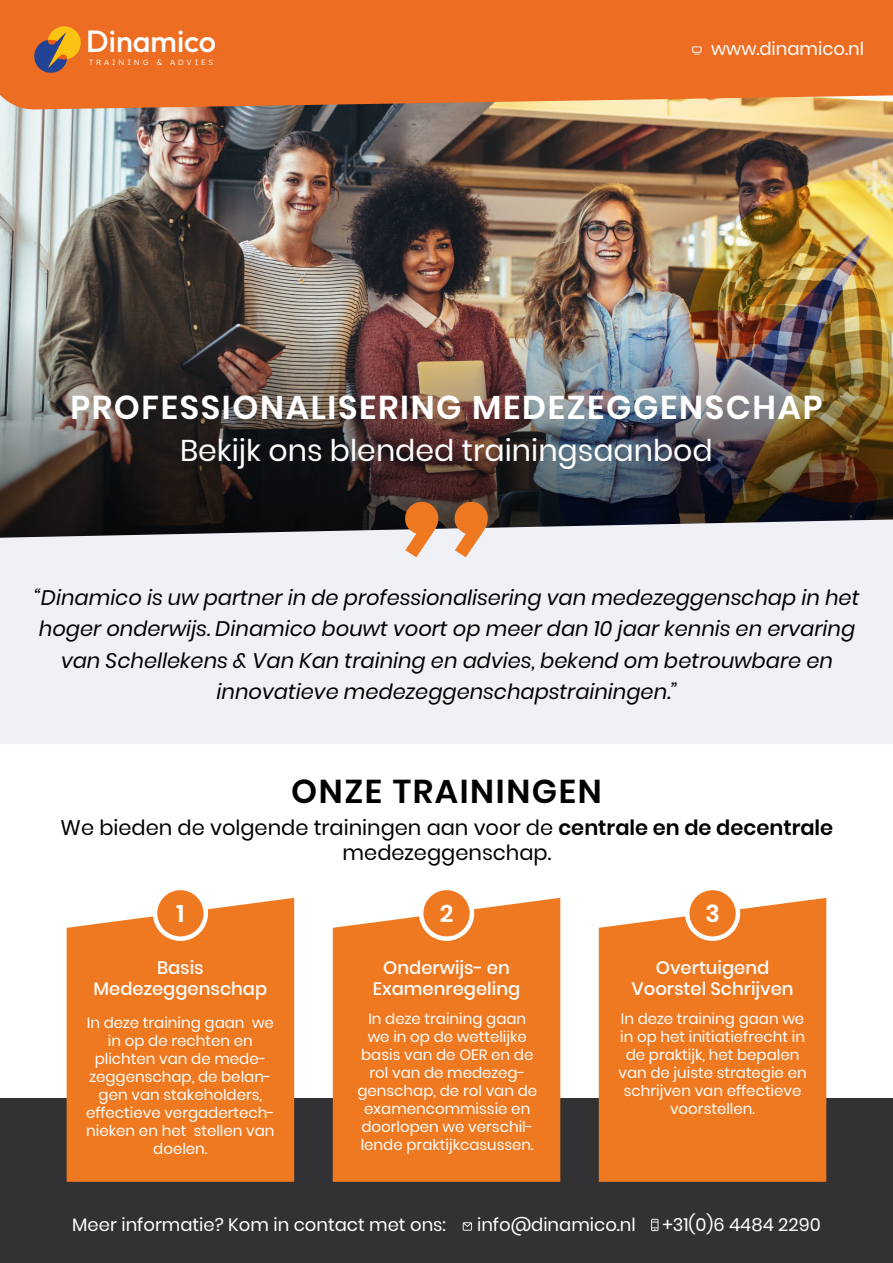
<style>
.page{position:relative;width:893px;height:1263px;background:#fff}
.page>*{position:absolute;margin:0;border:0;box-sizing:border-box;transform-origin:0 0}
.t1{font:600 33px "Poppins";letter-spacing:.05em;color:#fff}
.t2{font:600 33px "Poppins";letter-spacing:.05em;color:#010101}
.t3{font:500 30.6px "Outfit";color:#fff}
.t4{font:30px "Poppins";color:#fff}
.t5{font:600 24px "Poppins";color:#fff}
.t6{font:italic 21px/31.5px "Poppins";color:#010101;text-align:center}
.t7{font:21px/25.2px "Poppins";color:#010101;text-align:center}
.t8{font:18px "Poppins";color:#fff}
.t9{font:500 18px/21.6px "Poppins";color:#fff;text-align:center}
.t10{font:15px/18px "Poppins";color:#fff;text-align:center}
.t11{font:7.65px "Lexend";letter-spacing:.39em;color:#fff}
.s1{font-weight:600}
</style>
<div class="page">
<img style="left:0;top:110px;width:893px;height:208px">
<img style="left:556px;top:228px;width:133px;height:90px">
<img style="left:689px;top:180px;width:204px;height:138px">
<img style="left:0;top:318px;width:893px;height:201px">
<div style="left:0;top:1098px;width:893px;height:165px;background:#323134"></div>
<div style="left:0;top:519px;width:893px;height:225px;background:#f0f1f7"></div>
<svg style="left:455px;top:502px;width:33px;height:55px"></svg>
<svg style="left:405px;top:502px;width:33px;height:55px"></svg>
<svg style="left:0;top:0;width:893px;height:110px;fill:#ed6d23"></svg>
<svg style="left:692px;top:46px;width:9px;height:9px"></svg>
<div style="left:67px;top:898px;width:227px;height:284px;background:#ef7921"></div>
<div style="left:153px;top:886px;width:55px;height:55px;background:#fff;border-radius:50%"></div>
<div style="left:157px;top:890px;width:47px;height:46px;background:#ef7921;border-radius:50%"></div>
<div style="left:333px;top:898px;width:227px;height:284px;background:#ef7921"></div>
<div style="left:419px;top:886px;width:55px;height:55px;background:#fff;border-radius:50%"></div>
<div style="left:423px;top:890px;width:47px;height:46px;background:#ef7921;border-radius:50%"></div>
<div style="left:599px;top:898px;width:227px;height:284px;background:#ef7921"></div>
<div style="left:685px;top:886px;width:55px;height:55px;background:#fff;border-radius:50%"></div>
<div style="left:689px;top:890px;width:47px;height:46px;background:#ef7921;border-radius:50%"></div>
<svg style="left:33px;top:25px;width:49px;height:49px"></svg>
<svg style="left:651px;top:1219px;width:7px;height:12px"></svg>
<svg style="left:463px;top:1222px;width:9px;height:9px"></svg>
<h2 class="t3" style="left:86px;top:22px;width:131px">Dinamico</h2>
<p class="t11" style="left:89px;top:57px;width:126px">TRAINING &amp; ADVIES</p>
<p class="t8" style="left:711px;top:38px;width:154px">www.dinamico.nl</p>
<h1 class="t1" style="left:70px;top:388px;width:754px">PROFESSIONALISERING MEDEZEGGENSCHAP</h1>
<h3 class="t4" style="left:180px;top:433px;width:534px">Bekijk ons blended trainingsaanbod</h3>
<p class="t6" style="left:34px;top:582px;width:827px">“Dinamico is uw partner in de professionalisering van medezeggenschap in het hoger onderwijs. Dinamico bouwt voort op meer dan 10 jaar kennis en ervaring van Schellekens &amp; Van Kan training en advies, bekend om betrouwbare en innovatieve medezeggenschapstrainingen.”</p>
<h1 class="t2" style="left:291px;top:772px;width:312px">ONZE TRAININGEN</h1>
<h3 class="t7" style="left:61px;top:815px;width:774px">We bieden de volgende trainingen aan voor de <span class="s1">centrale en de decentrale </span>medezeggenschap.</h3>
<h3 class="t5" style="left:176px;top:899px;width:9px">1</h3>
<p class="t9" style="left:94px;top:957px;width:175px">Basis<br>Medezeggenschap</p>
<p class="t10" style="left:86px;top:1014px;width:191px">In deze training gaan we in op de rechten en plichten van de mede&shy;zeggenschap, de belan&shy;gen van stakeholders, effectieve vergadertech&shy;nieken en het stellen van doelen.</p>
<h3 class="t5" style="left:440px;top:899px;width:15px">2</h3>
<p class="t9" style="left:373px;top:957px;width:149px">Onderwijs- en<br>Examenregeling</p>
<p class="t10" style="left:357px;top:1009px;width:181px">In deze training gaan we in op de wettelijke basis van de OER en de rol van de medezeg&shy;genschap, de rol van de examencommissie en doorlopen we verschil&shy;lende praktijkcasussen.</p>
<h3 class="t5" style="left:705px;top:899px;width:16px">3</h3>
<p class="t9" style="left:631px;top:957px;width:164px">Overtuigend<br>Voorstel Schrijven</p>
<p class="t10" style="left:618px;top:1009px;width:190px">In deze training gaan we in op het initiatiefrecht in de praktijk, het bepalen van de juiste strategie en schrijven van effectieve voorstellen.</p>
<p class="t8" style="left:72px;top:1214px;width:375px">Meer informatie? Kom in contact met ons:</p>
<p class="t8" style="left:477px;top:1214px;width:160px">info@dinamico.nl</p>
<p class="t8" style="left:662px;top:1214px;width:160px">+31(0)6 4484 2290</p>
</div>
